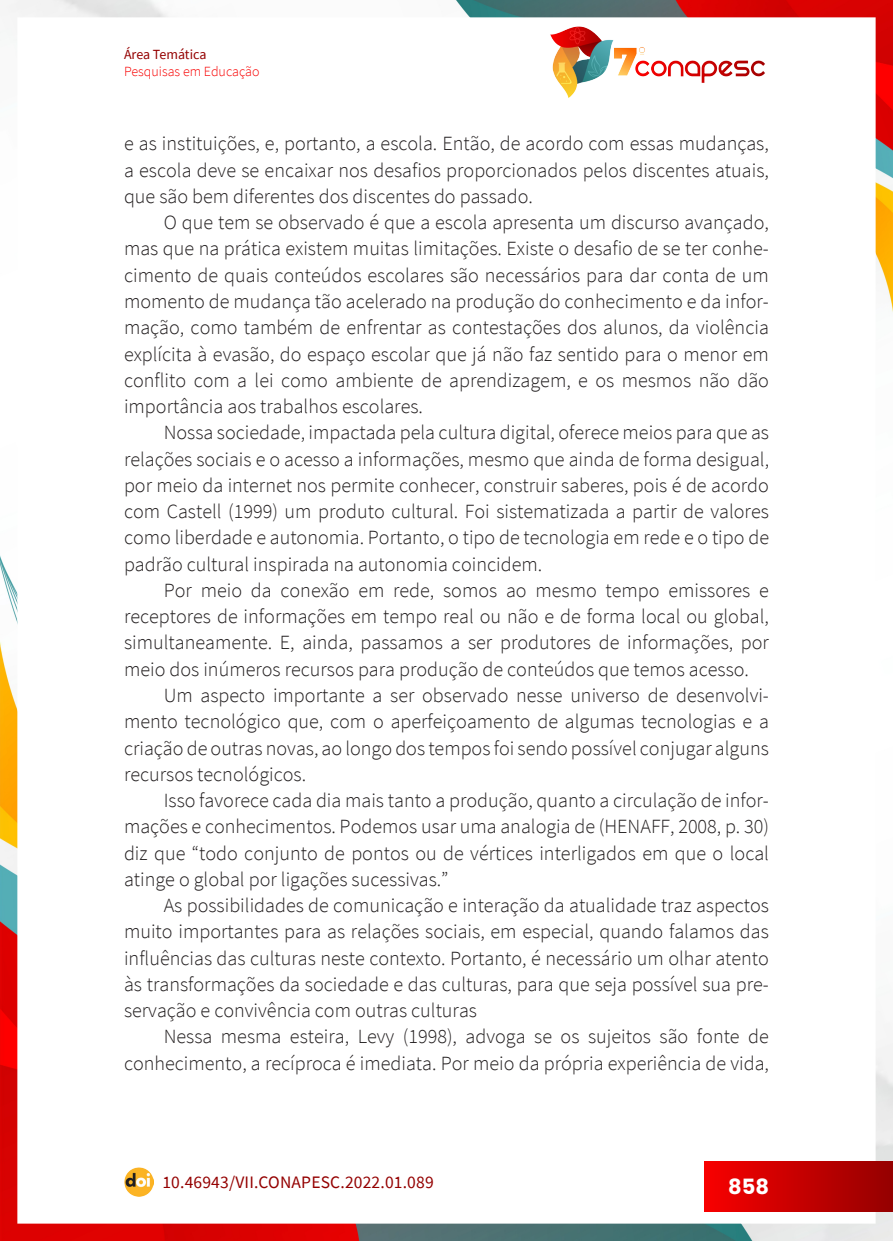
<style>
.page{position:relative;width:893px;height:1241px;background:#fff}
.page>*{position:absolute;margin:0;border:0;box-sizing:border-box;transform-origin:0 0}
.t1{font:700 21px "Poppins";color:#fff}
._7_CORPO{font:300 20.12px/26.2px "Source Sans Pro";color:#231f20;text-align:justify}
.t2{font:17.5px "Source Sans Pro";letter-spacing:.01em;color:#940000}
.t3{font:300 14px "Source Sans Pro";color:#f80000}
.t4{font:14px "Source Sans Pro";letter-spacing:-.005em;color:#940000}
</style>
<div class="page">
<img style="left:0;top:0;width:893px;height:1240px">
<div style="left:17px;top:17px;width:859px;height:1206px;background:#fff"></div>
<img style="left:124px;top:1167px;width:30px;height:29px">
<div style="left:704px;top:1161px;width:189px;height:49px;background:linear-gradient(to right,#f80000,#950000)"></div>
<img style="left:550px;top:26px;width:215px;height:72px">
<p class="t4" style="left:124px;top:45px;width:84px">Área Temática</p>
<p class="t3" style="left:124px;top:62px;width:137px">Pesquisas em Educação</p>
<p class="_7_CORPO" style="left:124px;top:130px;width:646px">e as instituições, e, portanto, a escola. Então, de acordo com essas mudanças, a escola deve se encaixar nos desafios proporcionados pelos discentes atuais, que são bem diferentes dos discentes do passado.</p>
<p class="_7_CORPO" style="left:124px;top:209px;width:646px;text-indent:40px">O que tem se observado é que a escola apresenta um discurso avançado, mas que na prática existem muitas limitações. Existe o desafio de se ter conhe&shy;cimento de quais conteúdos escolares são necessários para dar conta de um momento de mudança tão acelerado na produção do conhecimento e da infor&shy;mação, como também de enfrentar as contestações dos alunos, da violência explícita à evasão, do espaço escolar que já não faz sentido para o menor em conflito com a lei como ambiente de aprendizagem, e os mesmos não dão importância aos trabalhos escolares.</p>
<p class="_7_CORPO" style="left:124px;top:419px;width:646px;text-indent:40px">Nossa sociedade, impactada pela cultura digital, oferece meios para que as relações sociais e o acesso a informações, mesmo que ainda de forma desigual, por meio da internet nos permite conhecer, construir saberes, pois é de acordo com Castell (1999) um produto cultural. Foi sistematizada a partir de valores como liberdade e autonomia. Portanto, o tipo de tecnologia em rede e o tipo de padrão cultural inspirada na autonomia coincidem.</p>
<p class="_7_CORPO" style="left:124px;top:577px;width:646px;text-indent:40px">Por meio da conexão em rede, somos ao mesmo tempo emissores e receptores de informações em tempo real ou não e de forma local ou global, simultaneamente. E, ainda, passamos a ser produtores de informações, por meio dos inúmeros recursos para produção de conteúdos que temos acesso.</p>
<p class="_7_CORPO" style="left:124px;top:682px;width:646px;text-indent:40px">Um aspecto importante a ser observado nesse universo de desenvolvi&shy;mento tecnológico que, com o aperfeiçoamento de algumas tecnologias e a criação de outras novas, ao longo dos tempos foi sendo possível conjugar alguns recursos tecnológicos.</p>
<p class="_7_CORPO" style="left:124px;top:787px;width:646px;text-indent:40px">Isso favorece cada dia mais tanto a produção, quanto a circulação de infor&shy;mações e conhecimentos. Podemos usar uma analogia de (HENAFF, 2008, p. 30) diz que “todo conjunto de pontos ou de vértices interligados em que o local atinge o global por ligações sucessivas.”</p>
<p class="_7_CORPO" style="left:124px;top:892px;width:646px;text-indent:40px">As possibilidades de comunicação e interação da atualidade traz aspectos muito importantes para as relações sociais, em especial, quando falamos das influências das culturas neste contexto. Portanto, é necessário um olhar atento às transformações da sociedade e das culturas, para que seja possível sua pre&shy;servação e convivência com outras culturas</p>
<p class="_7_CORPO" style="left:124px;top:1023px;width:646px;text-align:right">Nessa mesma esteira, Levy (1998), advoga se os sujeitos são fonte de conhecimento, a recíproca é imediata. Por meio da própria experiência de vida,</p>
<p class="t2" style="left:162px;top:1170px;width:273px">10.46943/VII.CONAPESC.2022.01.089</p>
<p class="t1" style="left:728px;top:1173px;width:42px">858</p>
</div>
